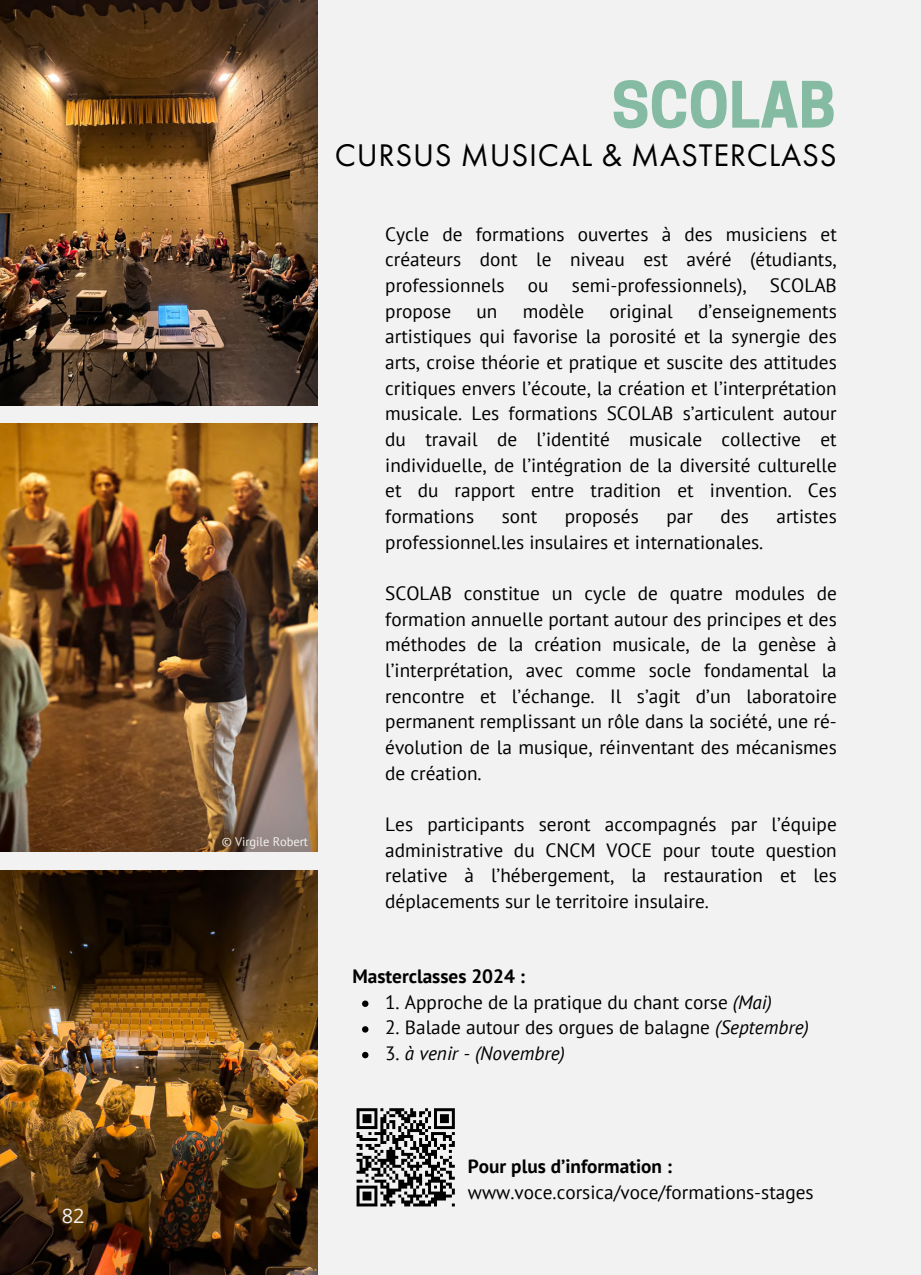
<style>
.page{position:relative;width:921px;height:1275px;background:#f2f2f2}
.page>*{position:absolute;margin:0;border:0;box-sizing:border-box;transform-origin:0 0}
.t1{font:700 60px "Cooper Hewitt";color:#84bba2}
.t2{font:32.5px "Futura PT";letter-spacing:.025em;color:#000}
.t3{font:20px "Open Sans";color:#f2f2f2}
.t4{font:19.25px/25.8px "PT Sans";color:#000;text-align:justify}
.t5{font:700 19.25px "PT Sans";color:#000}
.t6{font:italic 19.25px "PT Sans";color:#000}
.t7{font:12.5px "PT Sans";letter-spacing:-.005em;color:#f5f3ed}
.s1{font-style:italic}
.s2{font-style:normal}
</style>
<div class="page">
<img style="left:0;top:870px;width:317px;height:405px">
<img style="left:0;top:0;width:317px;height:405px">
<img style="left:0;top:424px;width:317px;height:427px">
<svg style="left:356px;top:1108px;width:99px;height:99px"></svg>
<svg style="left:362px;top:1001px;width:6px;height:6px"></svg>
<svg style="left:362px;top:1026px;width:6px;height:7px"></svg>
<svg style="left:362px;top:1052px;width:6px;height:6px"></svg>
<p class="t3" style="left:62px;top:1202px;width:24px">82</p>
<p class="t7" style="left:222px;top:833px;width:88px">© Virgile Robert</p>
<h1 class="t1" style="left:611px;top:83px;width:226px">SCOLAB</h1>
<h2 class="t2" style="left:335px;top:134px;width:503px">CURSUS MUSICAL &amp; MASTERCLASS</h2>
<p class="t4" style="left:385px;top:221px;width:453px">Cycle de formations ouvertes à des musiciens et créateurs dont le niveau est avéré (étudiants, professionnels ou semi-professionnels), SCOLAB propose</p>
<p class="t4" style="left:476px;top:298px;width:22px">un</p>
<p class="t4" style="left:523px;top:298px;width:63px">modèle</p>
<p class="t4" style="left:609px;top:298px;width:65px">original</p>
<p class="t4" style="left:385px;top:298px;width:453px;text-indent:313px">d’enseignements artistiques qui favorise la porosité et la synergie des arts, croise théorie et pratique et suscite des attitudes critiques envers l’écoute, la création et l’interprétation musicale. Les formations SCOLAB s’articulent autour du travail de l’identité musicale collective et individuelle, de l’intégration de la diversité culturelle et du rapport entre tradition et invention. Ces formations</p>
<p class="t4" style="left:502px;top:503px;width:37px">sont</p>
<p class="t4" style="left:565px;top:503px;width:75px">proposés</p>
<p class="t4" style="left:666px;top:503px;width:28px">par</p>
<p class="t4" style="left:720px;top:503px;width:30px">des</p>
<p class="t4" style="left:776px;top:503px;width:62px">artistes</p>
<p class="t4" style="left:385px;top:529px;width:379px">professionnel.les insulaires et internationales.</p>
<p class="t4" style="left:385px;top:580px;width:453px">SCOLAB constitue un cycle de quatre modules de formation annuelle portant autour des principes et des méthodes de la création musicale, de la genèse à l’interprétation, avec comme socle fondamental la rencontre et l’échange. Il s’agit d’un laboratoire permanent remplissant un rôle dans la société, une ré&shy;évolution de la musique, réinventant des mécanismes de création.</p>
<p class="t4" style="left:385px;top:811px;width:453px">Les participants seront accompagnés par l’équipe administrative du CNCM VOCE pour toute question relative à l’hébergement, la restauration et les déplacements sur le territoire insulaire.</p>
<p class="t5" style="left:352px;top:963px;width:174px">Masterclasses 2024 :</p>
<p class="t4" style="left:385px;top:989px;width:388px">1. Approche de la pratique du chant corse <span class="s1">(Mai)</span></p>
<p class="t4" style="left:385px;top:1014px;width:425px">2. Balade autour des orgues de balagne <span class="s1">(Septembre)</span></p>
<p class="t6" style="left:385px;top:1040px;width:181px"><span class="s2">3.</span> à venir - (Novembre)</p>
<p class="t5" style="left:468px;top:1153px;width:206px">Pour plus d’information :</p>
<p class="t4" style="left:468px;top:1179px;width:347px">www.voce.corsica/voce/formations-stages</p>
</div>
